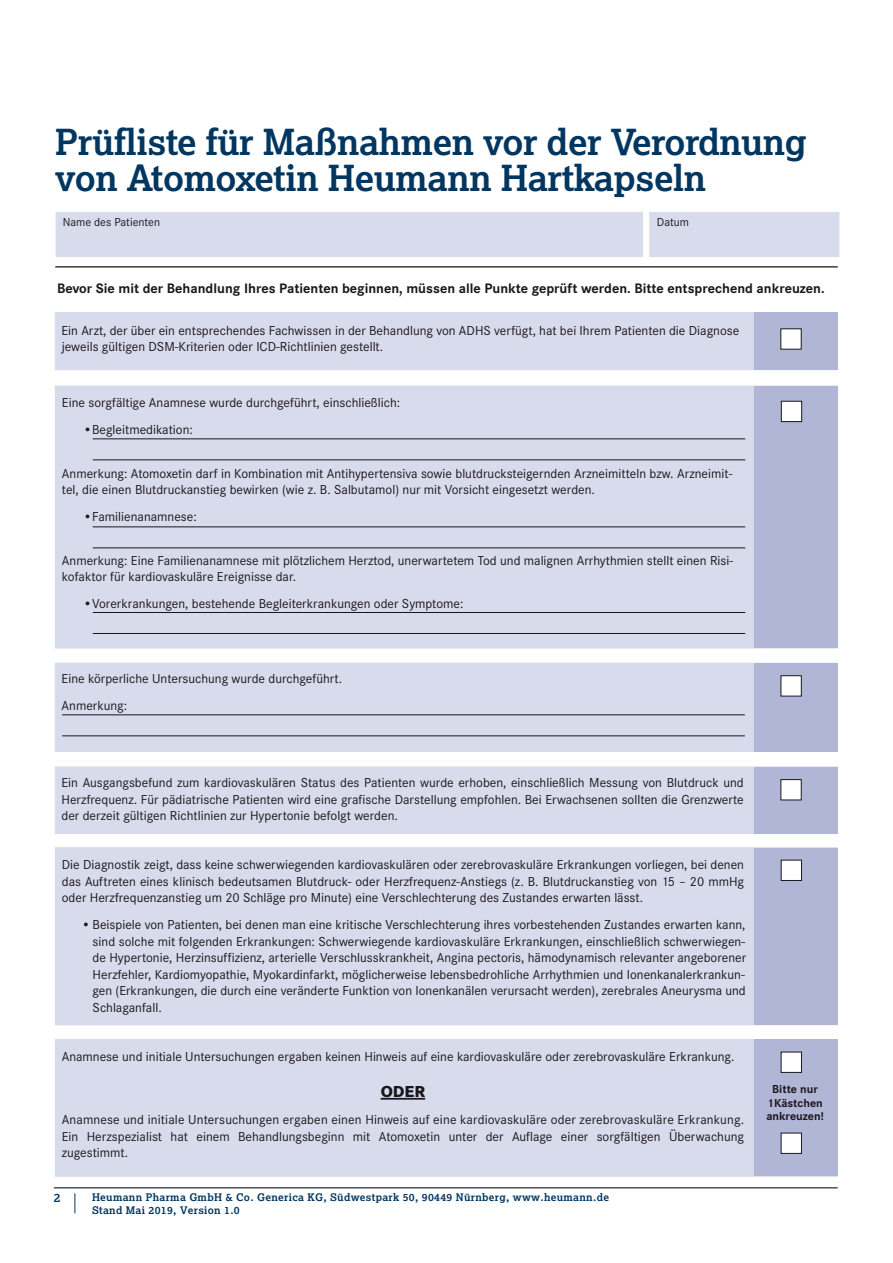
<style>
.page{position:relative;width:893px;height:1263px;background:#fff}
.page>*{position:absolute;margin:0;border:0;box-sizing:border-box;transform-origin:0 0}
.t1{font:700 36px/36px "Lexia Da Ma";letter-spacing:-.01em;color:#003660}
.t2{font:800 16.5px "Corporate S";color:#1a171c}
.t3{font:700 14.25px "Corporate S";color:#1a171c}
.t4{font:13.5px/16.5px "Corporate S";color:#1a171c}
.t5{font:700 12px/13.5px "Corporate S";color:#1a171c;text-align:center}
.t6{font:12px "Corporate S";color:#1a171c}
.t7{font:700 12px "Lexia Da Ma";color:#003660}
.t8{font:700 10.5px/12.6px "Lexia Da Ma";letter-spacing:.03em;color:#003660}
</style>
<div class="page">
<div style="left:650px;top:212px;width:189px;height:45px;background:#d8dbeb"></div>
<div style="left:56px;top:212px;width:587px;height:45px;background:#d8dbeb"></div>
<hr style="left:55px;top:266px;width:783px;height:1px;background:#1a171c">
<hr style="left:54px;top:1187px;width:784px;height:1px;background:#283535">
<svg style="left:75px;top:1193px;width:1px;height:20px"></svg>
<div style="left:55px;top:312px;width:782px;height:58px;background:#d8dbeb"></div>
<div style="left:754px;top:313px;width:83px;height:57px;background:#b1b6d6"></div>
<svg style="left:780px;top:328px;width:22px;height:22px"></svg>
<div style="left:55px;top:385px;width:783px;height:263px;background:#d8dbeb;border:2px solid #d8dbeb"></div>
<div style="left:754px;top:386px;width:84px;height:262px;background:#b1b6d6"></div>
<div style="left:781px;top:401px;width:21px;height:21px;background:#fff;border:1px solid #1a171c"></div>
<hr style="left:93px;top:438px;width:652px;height:1px;background:#1a171c">
<hr style="left:93px;top:459px;width:652px;height:1px;background:#1a171c">
<hr style="left:93px;top:526px;width:652px;height:1px;background:#1a171c">
<hr style="left:93px;top:547px;width:652px;height:1px;background:#1a171c">
<hr style="left:93px;top:612px;width:652px;height:1px;background:#1a171c">
<hr style="left:93px;top:633px;width:652px;height:1px;background:#1a171c">
<div style="left:55px;top:847px;width:783px;height:178px;background:#d8dbeb"></div>
<div style="left:754px;top:848px;width:83px;height:176px;background:#b1b6d6"></div>
<div style="left:781px;top:860px;width:21px;height:21px;background:#fff;border:1px solid #1a171c"></div>
<div style="left:55px;top:663px;width:782px;height:89px;background:#d8dbeb"></div>
<div style="left:754px;top:663px;width:83px;height:88px;background:#b1b6d6"></div>
<div style="left:780px;top:675px;width:22px;height:21px;background:#fff;border:1px solid #1a171c"></div>
<hr style="left:62px;top:714px;width:683px;height:1px;background:#1a171c">
<hr style="left:62px;top:735px;width:683px;height:1px;background:#1a171c">
<div style="left:55px;top:766px;width:782px;height:68px;background:#d8dbeb;border:1px solid #d8dbeb"></div>
<div style="left:754px;top:767px;width:83px;height:66px;background:#b1b6d6"></div>
<div style="left:780px;top:779px;width:22px;height:21px;background:#fff;border:1px solid #1a171c"></div>
<div style="left:55px;top:1039px;width:783px;height:138px;background:#d8dbeb"></div>
<div style="left:754px;top:1040px;width:83px;height:136px;background:#b1b6d6"></div>
<hr style="left:381px;top:1098px;width:44px;height:2px;background:#1a171c">
<div style="left:781px;top:1051px;width:21px;height:22px;background:#fff;border:1px solid #1a171c"></div>
<div style="left:781px;top:1132px;width:21px;height:22px;background:#fff;border:1px solid #1a171c"></div>
<h1 class="t1" style="left:55px;top:124px;width:753px">Prüfliste für Maßnahmen vor der Verordnung von Atomoxetin Heumann Hartkapseln</h1>
<p class="t6" style="left:63px;top:215px;width:99px">Name des Patienten</p>
<p class="t6" style="left:657px;top:215px;width:34px">Datum</p>
<p class="t3" style="left:57px;top:280px;width:769px">Bevor Sie mit der Behandlung Ihres Patienten beginnen, müssen alle Punkte geprüft werden. Bitte entsprechend ankreuzen.</p>
<p class="t4" style="left:61px;top:322px;width:679px">Ein Arzt, der über ein entsprechendes Fachwissen in der Behandlung von ADHS verfügt, hat bei Ihrem Patienten die Diagnose jeweils gültigen DSM-Kriterien oder ICD-Richtlinien gestellt.</p>
<p class="t4" style="left:62px;top:395px;width:340px">Eine sorgfältige Anamnese wurde durchgeführt, einschließlich:</p>
<p class="t4" style="left:83px;top:422px;width:111px">•Begleitmedikation:</p>
<p class="t4" style="left:62px;top:465px;width:672px">Anmerkung: Atomoxetin darf in Kombination mit Antihypertensiva sowie blutdrucksteigernden Arzneimitteln bzw. Arzneimit&shy;tel, die einen Blutdruckanstieg bewirken (wie z. B. Salbutamol) nur mit Vorsicht eingesetzt werden.</p>
<p class="t4" style="left:83px;top:509px;width:115px">•Familienanamnese:</p>
<p class="t4" style="left:62px;top:552px;width:673px">Anmerkung: Eine Familienanamnese mit plötzlichem Herztod, unerwartetem Tod und malignen Arrhythmien stellt einen Risi&shy;kofaktor für kardiovaskuläre Ereignisse dar.</p>
<p class="t4" style="left:83px;top:596px;width:382px">•Vorerkrankungen, bestehende Begleiterkrankungen oder Symptome:</p>
<p class="t4" style="left:62px;top:665px;width:282px;line-height:27px">Eine körperliche Untersuchung wurde durchgeführt.<br>Anmerkung:</p>
<p class="t4" style="left:62px;top:774px;width:684px;text-align:justify">Ein Ausgangsbefund zum kardiovaskulären Status des Patienten wurde erhoben, einschließlich Messung von Blutdruck und Herzfrequenz. Für pädiatrische Patienten wird eine grafische Darstellung empfohlen. Bei Erwachsenen sollten die Grenzwerte der derzeit gültigen Richtlinien zur Hypertonie befolgt werden.</p>
<p class="t4" style="left:62px;top:856px;width:684px;text-align:justify">Die Diagnostik zeigt, dass keine schwerwiegenden kardiovaskulären oder zerebrovaskuläre Erkrankungen vorliegen, bei denen das Auftreten eines klinisch bedeutsamen Blutdruck- oder Herzfrequenz-Anstiegs (z. B. Blutdruckanstieg von 15 – 20 mmHg oder Herzfrequenzanstieg um 20 Schläge pro Minute) eine Verschlechterung des Zustandes erwarten lässt.</p>
<p class="t4" style="left:93px;top:916px;width:655px;text-align:justify;text-indent:-11px">• Beispiele von Patienten, bei denen man eine kritische Verschlechterung ihres vorbestehenden Zustandes erwarten kann, sind solche mit folgenden Erkrankungen: Schwerwiegende kardiovaskuläre Erkrankungen, einschließlich schwerwiegen&shy;de Hypertonie, Herzinsuffizienz, arterielle Verschlusskrankheit, Angina pectoris, hämodynamisch relevanter angeborener Herzfehler, Kardiomyopathie, Myokardinfarkt, möglicherweise lebensbedrohliche Arrhythmien und Ionenkanalerkrankun&shy;gen (Erkrankungen, die durch eine veränderte Funktion von Ionenkanälen verursacht werden), zerebrales Aneurysma und Schlaganfall.</p>
<p class="t4" style="left:62px;top:1048px;width:674px">Anamnese und initiale Untersuchungen ergaben keinen Hinweis auf eine kardiovaskuläre oder zerebrovaskuläre Erkrankung.</p>
<p class="t2" style="left:381px;top:1082px;width:46px">ODER</p>
<p class="t4" style="left:62px;top:1111px;width:684px;text-align:justify">Anamnese und initiale Untersuchungen ergaben einen Hinweis auf eine kardiovaskuläre oder zerebrovaskuläre Erkrankung.<br>Ein Herzspezialist hat einem Behandlungsbeginn mit Atomoxetin unter der Auflage einer sorgfältigen Überwachung zugestimmt.</p>
<p class="t7" style="left:54px;top:1191px;width:8px">2</p>
<p class="t8" style="left:92px;top:1191px;width:519px">Heumann Pharma GmbH &amp; Co. Generica KG, Südwestpark 50, 90449 Nürnberg, www.heumann.de<br>Stand Mai 2019, Version 1.0</p>
<p class="t5" style="left:766px;top:1083px;width:59px">Bitte nur<br>1Kästchen ankreuzen!</p>
</div>
